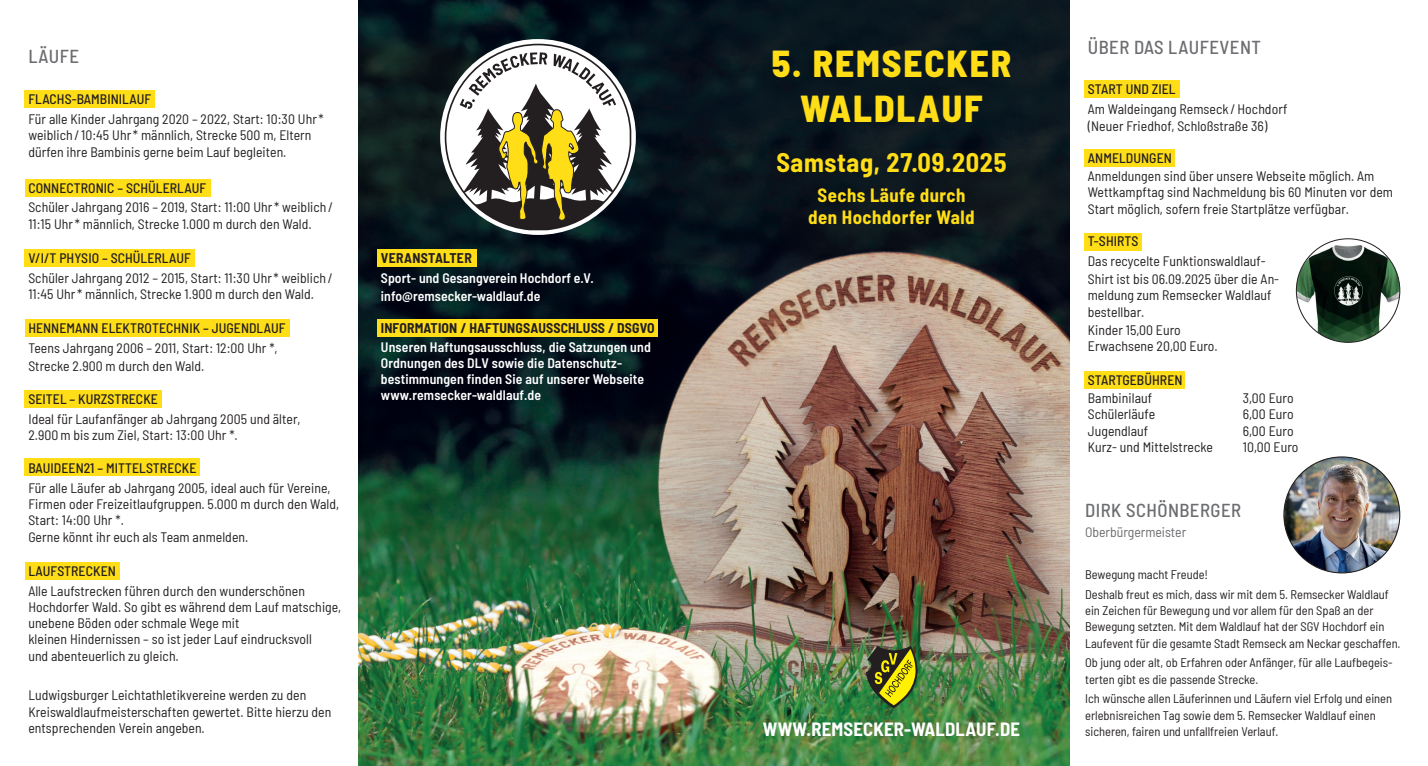
<style>
.page{position:relative;width:1428px;height:766px;background:#fff}
.page>*{position:absolute;margin:0;border:0;box-sizing:border-box;transform-origin:0 0}
.t1{font:800 semi-condensed 37.5px/45px "Barlow";letter-spacing:.05em;color:#ffdd17;text-align:center}
.t2{font:700 semi-condensed 26.25px "Barlow";letter-spacing:.025em;color:#ffdd17}
.t3{font:500 semi-condensed 18.75px "Barlow";letter-spacing:.025em;color:#6c6d70}
.t4{font:700 semi-condensed 18.75px/22.5px "Barlow";letter-spacing:.025em;color:#ffdd17;text-align:center}
.t5{font:700 semi-condensed 18.75px "Barlow";letter-spacing:.01em;color:#fff}
.t6{font:semi-condensed 13.75px/16.2px "Barlow";letter-spacing:.005em;color:#231f20}
.t7{font:600 semi-condensed 13.75px/16.2px "Barlow";letter-spacing:.01em;color:#fff}
.t8{font:500 semi-condensed 13.75px "Barlow";letter-spacing:.005em;color:#231f20}
.t9{font:700 semi-condensed 13.75px "Barlow";letter-spacing:.01em;color:#231f20}
.t10{font:semi-condensed 13.75px "Barlow";color:#6c6d70}
.t11{font:semi-condensed 12.5px/16.2px "Barlow";color:#231f20}
</style>
<div class="page">
<img style="left:358px;top:0;width:712px;height:765px">
<div style="left:377px;top:319px;width:281px;height:18px;background:#ffdd17"></div>
<div style="left:377px;top:249px;width:100px;height:18px;background:#ffdd17"></div>
<svg style="left:444px;top:43px;width:188px;height:188px"></svg>
<img style="left:1284px;top:457px;width:116px;height:115px;border-radius:58px">
<div style="left:1084px;top:80px;width:95px;height:17px;background:#ffdd17"></div>
<div style="left:1084px;top:232px;width:58px;height:18px;background:#ffdd17"></div>
<div style="left:1084px;top:149px;width:91px;height:18px;background:#ffdd17"></div>
<div style="left:1084px;top:371px;width:100px;height:18px;background:#ffdd17"></div>
<div style="left:25px;top:179px;width:185px;height:17px;background:#ffdd17"></div>
<div style="left:25px;top:249px;width:170px;height:18px;background:#ffdd17"></div>
<div style="left:25px;top:319px;width:264px;height:18px;background:#ffdd17"></div>
<div style="left:25px;top:390px;width:137px;height:18px;background:#ffdd17"></div>
<div style="left:25px;top:458px;width:175px;height:18px;background:#ffdd17"></div>
<div style="left:25px;top:561px;width:95px;height:18px;background:#ffdd17"></div>
<img style="left:1296px;top:239px;width:104px;height:103px;border-radius:52px">
<div style="left:25px;top:90px;width:130px;height:18px;background:#ffdd17"></div>
<svg style="left:866px;top:645px;width:52px;height:63px;background:#727e21"></svg>
<h3 class="t3" style="left:28px;top:43px;width:52px">LÄUFE</h3>
<p class="t8" style="left:28px;top:89px;width:124px">FLACHS-BAMBINILAUF</p>
<p class="t6" style="left:28px;top:110px;width:297px">Für alle Kinder Jahrgang 2020 – 2022, Start: 10:30 Uhr * weiblich / 10:45 Uhr * männlich, Strecke 500 m, Eltern dürfen ihre Bambinis gerne beim Lauf begleiten.</p>
<p class="t8" style="left:28px;top:178px;width:179px">CONNECTRONIC – SCHÜLERLAUF</p>
<p class="t6" style="left:28px;top:198px;width:306px">Schüler Jahrgang 2016 – 2019, Start: 11:00 Uhr * weiblich /<br>11:15 Uhr * männlich, Strecke 1.000 m durch den Wald.</p>
<p class="t8" style="left:28px;top:248px;width:164px">V/I/T PHYSIO – SCHÜLERLAUF</p>
<p class="t6" style="left:28px;top:268px;width:306px">Schüler Jahrgang 2012 – 2015, Start: 11:30 Uhr * weiblich /<br>11:45 Uhr * männlich, Strecke 1.900 m durch den Wald.</p>
<p class="t8" style="left:28px;top:318px;width:259px">HENNEMANN ELEKTROTECHNIK – JUGENDLAUF</p>
<p class="t6" style="left:28px;top:338px;width:251px;line-height:18px">Teens Jahrgang 2006 – 2011, Start: 12:00 Uhr *,<br>Strecke 2.900 m durch den Wald.</p>
<p class="t8" style="left:28px;top:389px;width:131px">SEITEL – KURZSTRECKE</p>
<p class="t6" style="left:28px;top:409px;width:274px">Ideal für Laufanfänger ab Jahrgang 2005 und älter,<br>2.900 m bis zum Ziel, Start: 13:00 Uhr *.</p>
<p class="t8" style="left:28px;top:458px;width:170px">BAUIDEEN21 – MITTELSTRECKE</p>
<p class="t6" style="left:28px;top:478px;width:312px">Für alle Läufer ab Jahrgang 2005, ideal auch für Vereine, Firmen oder Freizeitlaufgruppen. 5.000 m durch den Wald, Start: 14:00 Uhr *.<br>Gerne könnt ihr euch als Team anmelden.</p>
<p class="t8" style="left:28px;top:560px;width:89px">LAUFSTRECKEN</p>
<p class="t6" style="left:28px;top:581px;width:314px">Alle Laufstrecken führen durch den wunderschönen Hochdorfer Wald. So gibt es während dem Lauf matschige, unebene Böden oder schmale Wege mit<br>kleinen Hindernissen – so ist jeder Lauf eindrucksvoll<br>und abenteuerlich zu gleich.</p>
<p class="t6" style="left:28px;top:686px;width:305px">Ludwigsburger Leichtathletikvereine werden zu den<br>Kreiswaldlaufmeisterschaften gewertet. Bitte hierzu den entsprechenden Verein angeben.</p>
<p class="t9" style="left:381px;top:248px;width:92px">VERANSTALTER</p>
<p class="t7" style="left:381px;top:268px;width:214px;line-height:18px">Sport- und Gesangverein Hochdorf e.V. info@remsecker-waldlauf.de</p>
<p class="t9" style="left:381px;top:318px;width:275px">INFORMATION / HAFTUNGSAUSSCHLUSS / DSGVO</p>
<p class="t7" style="left:381px;top:337px;width:271px">Unseren Haftungsausschluss, die Satzungen und Ordnungen des DLV sowie die Datenschutz&shy;bestimmungen finden Sie auf unserer Webseite www.remsecker-waldlauf.de</p>
<h1 class="t1" style="left:772px;top:39px;width:241px">5. REMSECKER<br>WALDLAUF</h1>
<h2 class="t2" style="left:776px;top:143px;width:232px">Samstag, 27.09.2025</h2>
<h3 class="t4" style="left:808px;top:182px;width:168px">Sechs Läufe durch den Hochdorfer Wald</h3>
<h3 class="t5" style="left:763px;top:715px;width:259px">WWW.REMSECKER-WALDLAUF.DE</h3>
<h3 class="t3" style="left:1088px;top:34px;width:175px">ÜBER DAS LAUFEVENT</h3>
<p class="t8" style="left:1088px;top:79px;width:89px">START UND ZIEL</p>
<p class="t6" style="left:1088px;top:100px;width:201px">Am Waldeingang Remseck / Hochdorf (Neuer Friedhof, Schloßstraße 36)</p>
<p class="t8" style="left:1088px;top:148px;width:86px">ANMELDUNGEN</p>
<p class="t6" style="left:1088px;top:167px;width:307px">Anmeldungen sind über unsere Webseite möglich. Am<br>Wettkampftag sind Nachmeldung bis 60 Minuten vor dem<br>Start möglich, sofern freie Startplätze verfügbar.</p>
<p class="t8" style="left:1088px;top:231px;width:52px">T-SHIRTS</p>
<p class="t6" style="left:1088px;top:251px;width:193px;line-height:18px">Das recycelte Funktionswaldlauf-<br>Shirt ist bis 06.09.2025 über die An-</p>
<p class="t6" style="left:1088px;top:286px;width:185px">meldung zum Remsecker Waldlauf bestellbar.</p>
<p class="t6" style="left:1088px;top:320px;width:131px">Kinder 15,00 Euro<br>Erwachsene 20,00 Euro.</p>
<p class="t8" style="left:1088px;top:370px;width:96px">STARTGEBÜHREN</p>
<p class="t6" style="left:1088px;top:389px;width:66px">Bambinilauf</p>
<p class="t6" style="left:1243px;top:389px;width:52px">3,00 Euro</p>
<p class="t6" style="left:1088px;top:405px;width:69px">Schülerläufe</p>
<p class="t6" style="left:1243px;top:405px;width:52px">6,00 Euro</p>
<p class="t6" style="left:1088px;top:421px;width:62px">Jugendlauf</p>
<p class="t6" style="left:1243px;top:421px;width:52px">6,00 Euro</p>
<p class="t6" style="left:1088px;top:438px;width:127px">Kurz- und Mittelstrecke</p>
<p class="t6" style="left:1243px;top:438px;width:57px">10,00 Euro</p>
<h3 class="t3" style="left:1085px;top:497px;width:158px">DIRK SCHÖNBERGER</h3>
<p class="t10" style="left:1085px;top:522px;width:103px">Oberbürgermeister</p>
<p class="t11" style="left:1085px;top:563px;width:305px;line-height:19.8px">Bewegung macht Freude!<br>Deshalb freut es mich, dass wir mit dem 5. Remsecker Waldlauf</p>
<p class="t11" style="left:1085px;top:601px;width:317px">ein Zeichen für Bewegung und vor allem für den Spaß an der<br>Bewegung setzten. Mit dem Waldlauf hat der SGV Hochdorf ein<br>Laufevent für die gesamte Stadt Remseck am Neckar geschaffen.</p>
<p class="t11" style="left:1085px;top:653px;width:309px">Ob jung oder alt, ob Erfahren oder Anfänger, für alle Laufbegeis&shy;terten gibt es die passende Strecke.</p>
<p class="t11" style="left:1085px;top:689px;width:308px">Ich wünsche allen Läuferinnen und Läufern viel Erfolg und einen erlebnisreichen Tag sowie dem 5. Remsecker Waldlauf einen sicheren, fairen und unfallfreien Verlauf.</p>
</div>
